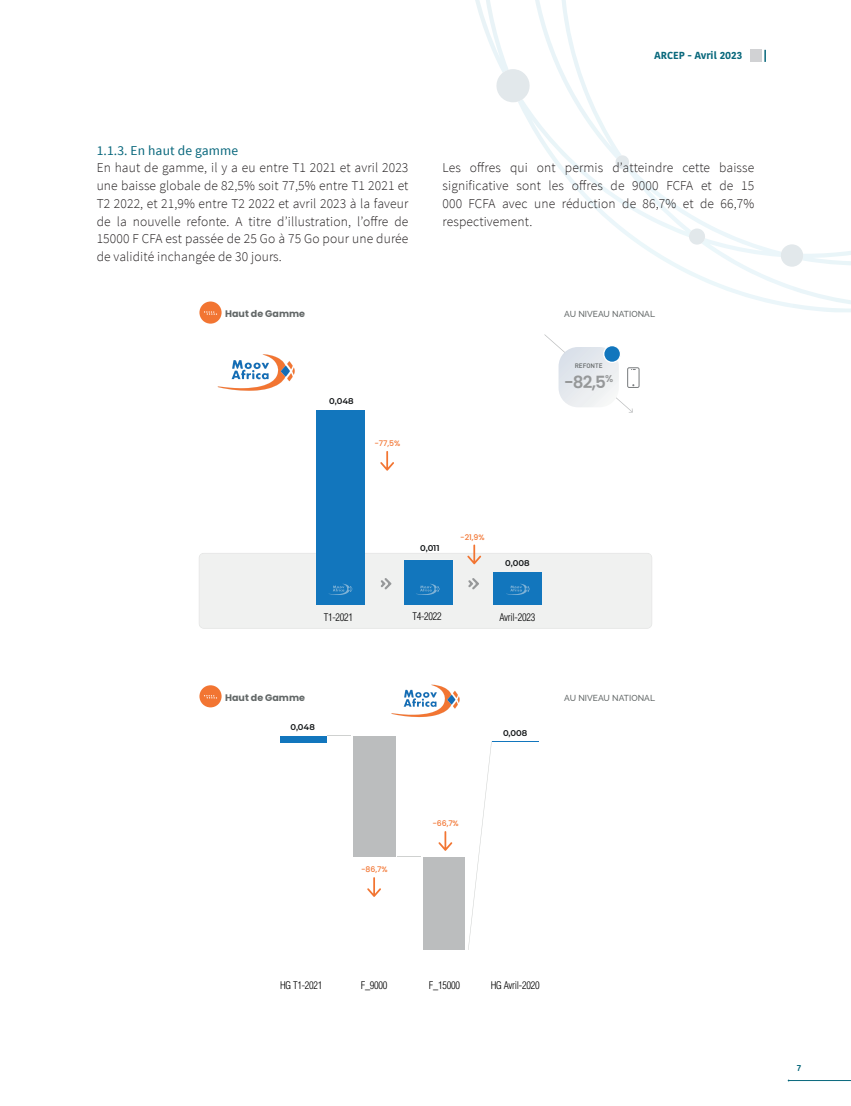
<style>
.page{position:relative;width:851px;height:1106px;background:#fff}
.page>*{position:absolute;margin:0;border:0;box-sizing:border-box;transform-origin:0 0}
.t1{font:600 16.8px "Poppins";color:#969899}
.t2{font:300 13.5px/17.7px "Source Sans Pro";letter-spacing:.01em;color:#231f20;text-align:justify}
.t3{font:13.5px "Source Sans Pro";letter-spacing:.01em;color:#08677c}
.t4{font:300 condensed 10.35px "Helvetica";letter-spacing:-.025em;color:#000001}
.t5{font:700 10.2px "Kohinoor Bangla";color:#08687c}
.t6{font:700 9.45px "Poppins";color:#626767}
.t7{font:600 9px "Kohinoor Bangla";color:#08687c}
.t8{font:500 8.7px "Raleway";letter-spacing:.005em;color:#626767}
.t9{font:600 8.4px "Montserrat";color:#101315}
.t10{font:500 7.8px "Poppins";letter-spacing:-.01em;color:#f27532}
.t11{font:500 6.3px "DIN";color:#636767}
</style>
<div class="page">
<svg style="left:764px;top:50px;width:1px;height:12px"></svg>
<div style="left:750px;top:50px;width:11px;height:12px;background:#d1d2d4"></div>
<hr style="left:788px;top:1080px;width:62px;height:1px;background:#08687c">
<svg style="left:614px;top:155px;width:16px;height:14px"></svg>
<svg style="left:780px;top:244px;width:23px;height:23px"></svg>
<svg style="left:688px;top:228px;width:17px;height:17px"></svg>
<svg style="left:475px;top:0;width:55px;height:102px"></svg>
<div style="left:199px;top:301px;width:22px;height:22px;background:#f27532;border-radius:50%"></div>
<svg style="left:204px;top:311px;width:13px;height:4px"></svg>
<div style="left:316px;top:409px;width:48px;height:195px;background:#1276bd"></div>
<svg style="left:380px;top:451px;width:14px;height:19px"></svg>
<svg style="left:199px;top:544px;width:453px;height:84px"></svg>
<svg style="left:217px;top:354px;width:78px;height:37px"></svg>
<svg style="left:544px;top:334px;width:95px;height:78px"></svg>
<svg style="left:327px;top:735px;width:23px;height:1px"></svg>
<svg style="left:397px;top:856px;width:24px;height:1px"></svg>
<svg style="left:468px;top:746px;width:23px;height:204px"></svg>
<div style="left:280px;top:736px;width:47px;height:6px;background:#1276bd"></div>
<div style="left:352px;top:736px;width:43px;height:120px;background:#bbbdbe"></div>
<div style="left:424px;top:857px;width:41px;height:92px;background:#bbbdbe"></div>
<hr style="left:492px;top:741px;width:46px;height:1px;background:#1276bd">
<svg style="left:367px;top:877px;width:14px;height:20px"></svg>
<svg style="left:438px;top:831px;width:14px;height:19px"></svg>
<div style="left:199px;top:685px;width:22px;height:22px;background:#f27532;border-radius:50%"></div>
<svg style="left:204px;top:695px;width:13px;height:3px"></svg>
<svg style="left:391px;top:684px;width:69px;height:33px"></svg>
<p class="t5" style="left:654px;top:47px;width:90px">ARCEP - Avril 2023</p>
<p class="t3" style="left:97px;top:142px;width:143px">1.1.3. En haut de gamme</p>
<p class="t2" style="left:97px;top:159px;width:313px">En haut de gamme, il y a eu entre T1 2021 et avril 2023 une baisse globale de 82,5% soit 77,5% entre T1 2021 et T2 2022, et 21,9% entre T2 2022 et avril 2023 à la faveur de la nouvelle refonte. A titre d’illustration, l’offre de 15000 F CFA est passée de 25 Go à 75 Go pour une durée de validité inchangée de 30 jours.</p>
<p class="t2" style="left:442px;top:159px;width:313px">Les offres qui ont permis d’atteindre cette baisse significative sont les offres de 9000 FCFA et de 15<br>000 FCFA avec une réduction de 86,7% et de 66,7% respectivement.</p>
<p class="t6" style="left:225px;top:307px;width:81px">Haut de Gamme</p>
<p class="t8" style="left:564px;top:309px;width:92px">AU NIVEAU NATIONAL</p>
<p class="t11" style="left:574px;top:361px;width:29px">REFONTE</p>
<p class="t9" style="left:329px;top:395px;width:26px">0,048</p>
<p class="t10" style="left:374px;top:440px;width:27px">-77,5%</p>
<p class="t1" style="left:564px;top:371px;width:51px">-82,5<sup>%</sup></p>
<p class="t9" style="left:420px;top:542px;width:21px">0,011</p>
<p class="t10" style="left:460px;top:534px;width:26px">-21,9%</p>
<p class="t9" style="left:505px;top:556px;width:26px">0,008</p>
<p class="t4" style="left:324px;top:611px;width:31px">T1-2021</p>
<p class="t4" style="left:412px;top:609px;width:31px">T4-2022</p>
<p class="t4" style="left:499px;top:611px;width:37px">Avril-2023</p>
<p class="t6" style="left:225px;top:691px;width:81px">Haut de Gamme</p>
<p class="t8" style="left:564px;top:693px;width:92px">AU NIVEAU NATIONAL</p>
<p class="t9" style="left:290px;top:721px;width:26px">0,048</p>
<p class="t10" style="left:361px;top:866px;width:28px">-86,7%</p>
<p class="t10" style="left:432px;top:820px;width:28px">-66,7%</p>
<p class="t9" style="left:503px;top:727px;width:26px">0,008</p>
<p class="t4" style="left:280px;top:978px;width:44px">HG T1-2021</p>
<p class="t4" style="left:360px;top:978px;width:28px">F_9000</p>
<p class="t4" style="left:429px;top:978px;width:33px">F_15000</p>
<p class="t4" style="left:490px;top:978px;width:50px">HG Avril-2020</p>
<p class="t7" style="left:797px;top:1060px;width:6px">7</p>
</div>
